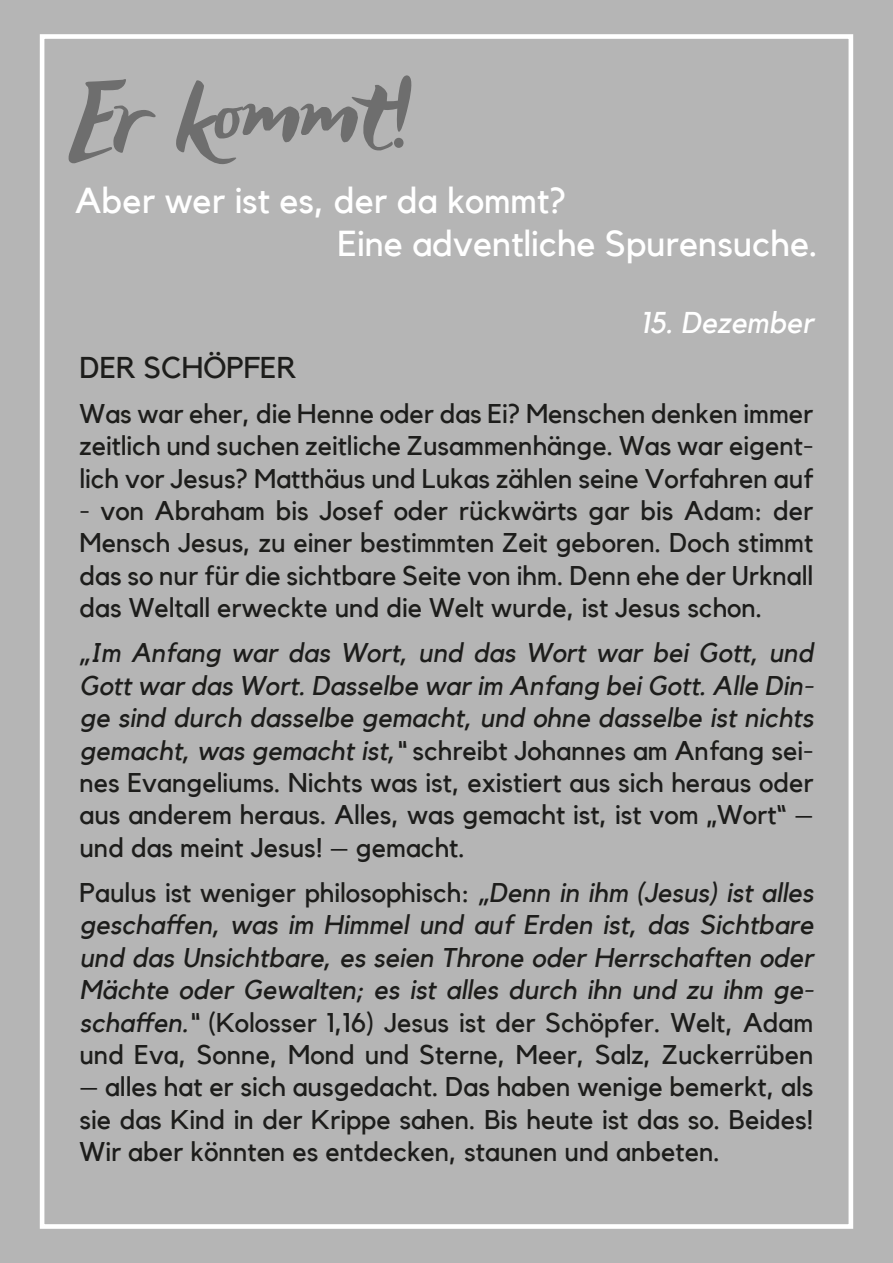
<style>
.page{position:relative;width:893px;height:1263px;background:#b5b5b5}
.page>*{position:absolute;margin:0;border:0;box-sizing:border-box;transform-origin:0 0}
.t1{font:90px "Lifelogo Easy";color:#6e6e6e}
.t2{font:36px/43.2px "Kollektif";color:#fff}
.Datum{font:italic 30px "Kollektif";color:#fff}
.Überschrift{font:30px "Kollektif";color:#1d1d1b}
.Fließtext{font:italic 27px/32.4px "Kollektif";color:#1d1d1b;text-align:justify}
.Fließtext-2{font:27px/32.4px "Kollektif";color:#1d1d1b;text-align:justify}
.s1{font-style:normal}
</style>
<div class="page">
<div style="left:40px;top:34px;width:813px;height:1195px;border:5px solid #fff"></div>
<h1 class="t1" style="left:75px;top:48px;width:337px">Er kommt!</h1>
<h2 class="t2" style="left:337px;top:179px;width:482px;text-indent:-262px">Aber wer ist es, der da kommt?<br>Eine adventliche Spurensuche.</h2>
<p class="Datum" style="left:641px;top:305px;width:174px">15. Dezember</p>
<p class="Überschrift" style="left:80px;top:350px;width:218px">DER SCHÖPFER</p>
<p class="Fließtext-2" style="left:80px;top:397px;width:735px">Was war eher, die Henne oder das Ei? Menschen denken immer zeitlich und suchen zeitliche Zusammenhänge. Was war eigent&shy;lich vor Jesus? Matthäus und Lukas zählen seine Vorfahren auf</p>
<p class="Fließtext-2" style="left:80px;top:494px;width:735px">- von Abraham bis Josef oder rückwärts gar bis Adam: der Mensch Jesus, zu einer bestimmten Zeit geboren. Doch stimmt das so nur für die sichtbare Seite von ihm. Denn ehe der Urknall das Weltall erweckte und die Welt wurde, ist Jesus schon.</p>
<p class="Fließtext" style="left:80px;top:637px;width:736px">„Im Anfang war das Wort, und das Wort war bei Gott, und Gott war das Wort. Dasselbe war im Anfang bei Gott. Alle Din&shy;ge sind durch dasselbe gemacht, und ohne dasselbe ist nichts gemacht, was gemacht ist,“ <span class="s1">schreibt Johannes am Anfang sei&shy;nes Evangeliums. Nichts was ist, existiert aus sich heraus oder aus anderem heraus. Alles, was gemacht ist, ist vom „Wort“ – und das meint Jesus! – gemacht.</span></p>
<p class="Fließtext" style="left:80px;top:876px;width:736px"><span class="s1">Paulus ist weniger philosophisch:</span> „Denn in ihm (Jesus) ist alles geschaffen, was im Himmel und auf Erden ist, das Sichtbare und das Unsichtbare, es seien Throne oder Herrschaften oder Mächte oder Gewalten; es ist alles durch ihn und zu ihm ge&shy;schaffen.“ <span class="s1">(Kolosser 1,16) Jesus ist der Schöpfer. Welt, Adam und Eva, Sonne, Mond und Sterne, Meer, Salz, Zuckerrüben</span></p>
<p class="Fließtext-2" style="left:80px;top:1071px;width:735px">– alles hat er sich ausgedacht. Das haben wenige bemerkt, als sie das Kind in der Krippe sahen. Bis heute ist das so. Beides!<br>Wir aber könnten es entdecken, staunen und anbeten.</p>
</div>
